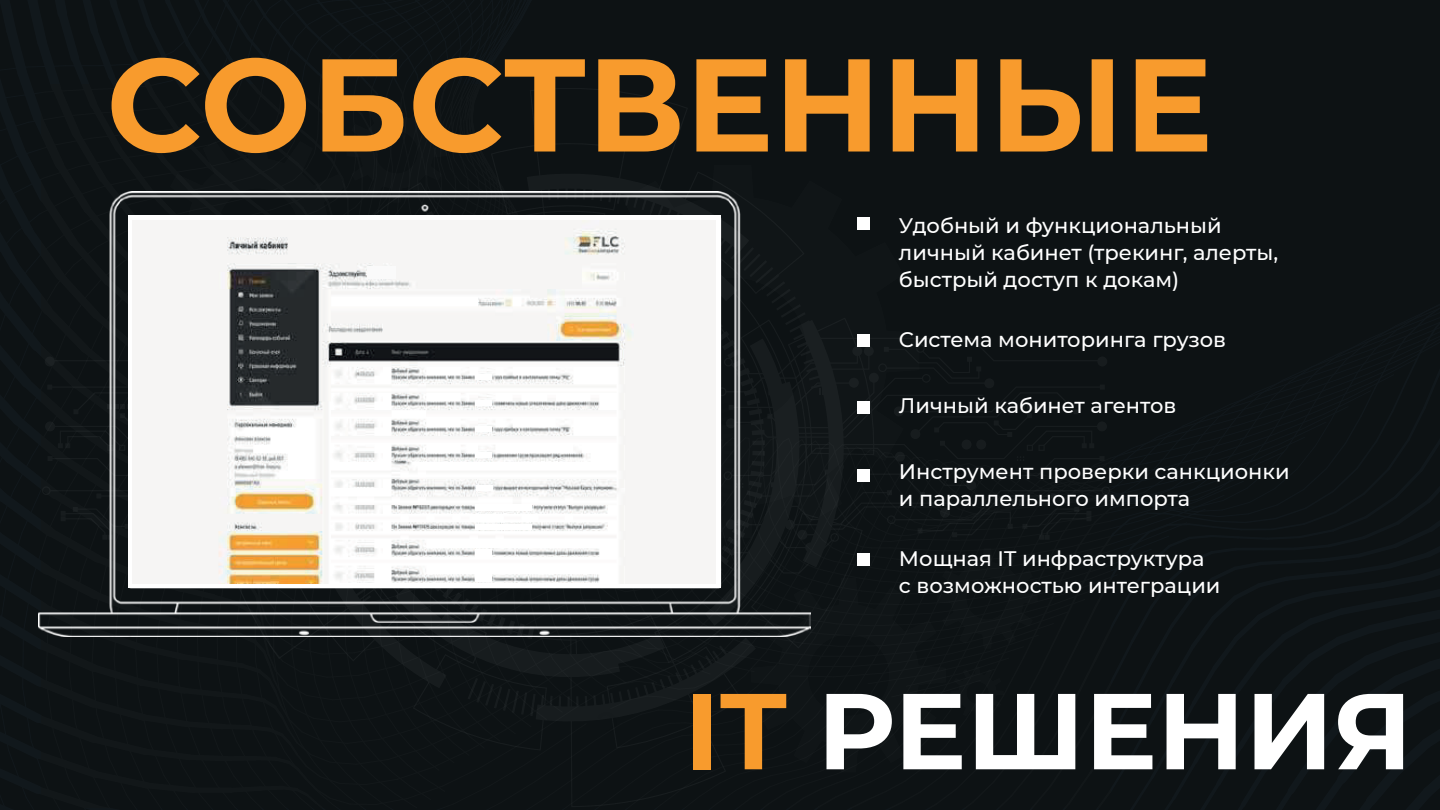
<style>
.page{position:relative;width:1440px;height:810px;background:#0d1214}
.page>*{position:absolute;margin:0;border:0;box-sizing:border-box;transform-origin:0 0}
.t1{font:700 131.7px "Montserrat";color:#f89b2d}
.t2{font:700 107.7px "Montserrat";color:#fff}
.t3{font:500 21px/27px "Montserrat";color:#fff}
.s1{color:#f89b2d}
</style>
<div class="page">
<img style="left:38px;top:192px;width:773px;height:445px">
<img style="left:132px;top:221px;width:583px;height:363px">
<div style="left:367px;top:266px;width:28px;height:13px;background:#fafafa"></div>
<div style="left:476px;top:573px;width:16px;height:9px;background:#fff"></div>
<div style="left:476px;top:549px;width:16px;height:9px;background:#fff"></div>
<div style="left:475px;top:453px;width:17px;height:5px;background:#fff"></div>
<div style="left:475px;top:426px;width:17px;height:6px;background:#fff"></div>
<div style="left:475px;top:400px;width:17px;height:6px;background:#fff"></div>
<div style="left:475px;top:375px;width:17px;height:5px;background:#fff"></div>
<div style="left:476px;top:485px;width:16px;height:5px;background:#fff"></div>
<div style="left:476px;top:524px;width:56px;height:6px;background:#fff"></div>
<div style="left:476px;top:504px;width:56px;height:6px;background:#fff"></div>
<div style="left:857px;top:334px;width:13px;height:13px;background:#fff"></div>
<div style="left:857px;top:401px;width:13px;height:13px;background:#fff"></div>
<div style="left:857px;top:469px;width:13px;height:13px;background:#fff"></div>
<div style="left:857px;top:217px;width:13px;height:13px;background:#fff"></div>
<div style="left:857px;top:553px;width:13px;height:13px;background:#fff"></div>
<h1 class="t1" style="left:106px;top:10px;width:1108px">СОБСТВЕННЫЕ</h1>
<p class="t3" style="left:899px;top:211px;width:381px">Удобный и функциональный личный кабинет (трекинг, алерты, быстрый доступ к докам)</p>
<p class="t3" style="left:899px;top:325px;width:329px">Система мониторинга грузов</p>
<p class="t3" style="left:899px;top:391px;width:279px">Личный кабинет агентов</p>
<p class="t3" style="left:899px;top:457px;width:392px">Инструмент проверки санкционки и параллельного импорта</p>
<p class="t3" style="left:899px;top:544px;width:323px">Мощная IT инфраструктура с возможностью интеграции</p>
<h2 class="t2" style="left:685px;top:653px;width:729px"><span class="s1">IT</span> РЕШЕНИЯ</h2>
</div>
